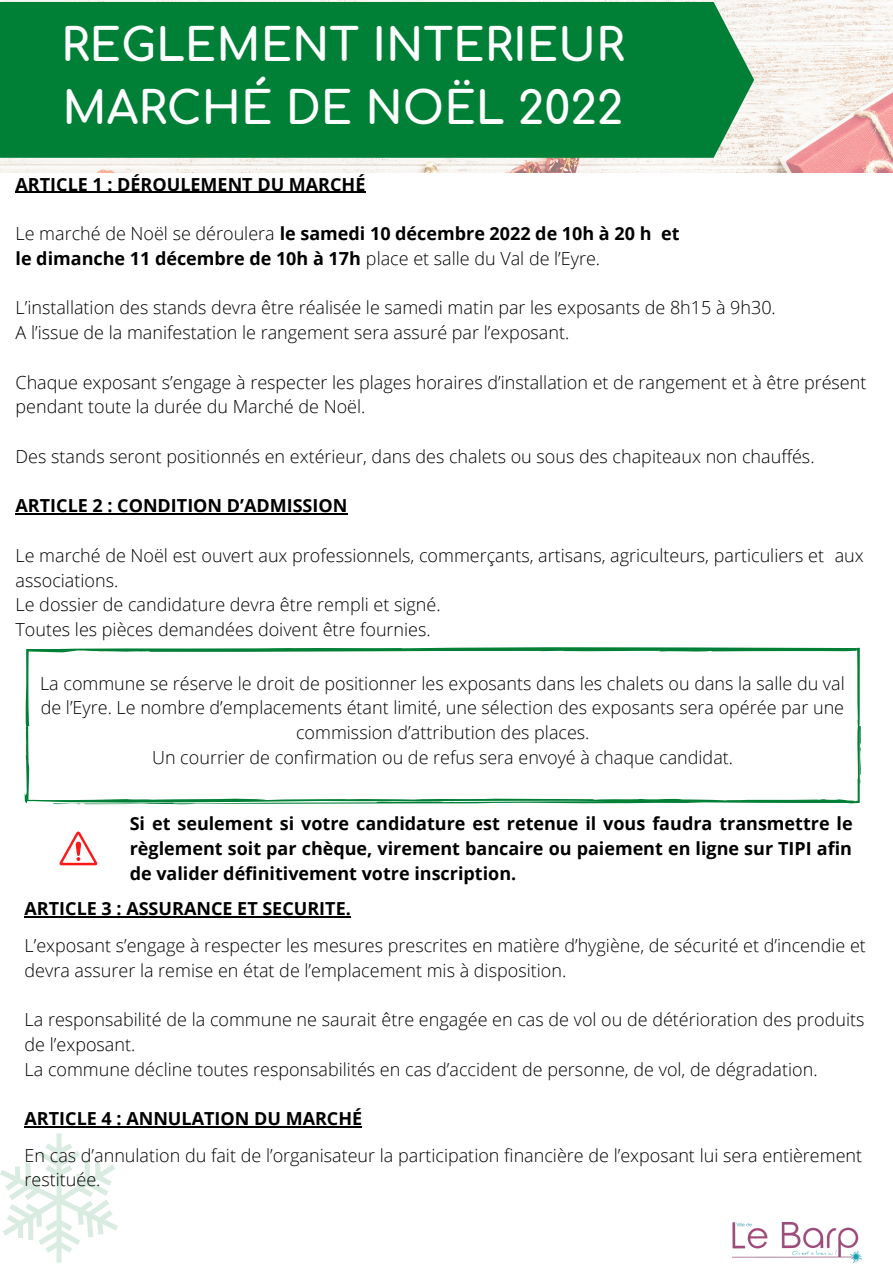
<style>
.page{position:relative;width:893px;height:1264px;background:#fff}
.page>*{position:absolute;margin:0;border:0;box-sizing:border-box;transform-origin:0 0}
.t1{font:700 45px/63px "Comfortaa";color:#fff}
.t2{font:300 18px/24.8px "Open Sans";color:#000}
.t3{font:700 18px/24.8px "Open Sans";color:#000}
.s1{font-weight:300}
</style>
<div class="page">
<img style="left:0;top:0;width:892px;height:173px">
<div style="left:0;top:2px;width:754px;height:156px;background:#008037"></div>
<svg style="left:0;top:1133px;width:118px;height:129px"></svg>
<img style="left:732px;top:1222px;width:129px;height:40px">
<svg style="left:25px;top:647px;width:836px;height:157px"></svg>
<svg style="left:59px;top:831px;width:38px;height:34px"></svg>
<hr style="left:16px;top:192px;width:350px;height:1px;background:#000">
<hr style="left:16px;top:513px;width:331px;height:1px;background:#000">
<hr style="left:25px;top:916px;width:326px;height:2px;background:#000">
<hr style="left:25px;top:1126px;width:337px;height:1px;background:#000">
<h1 class="t1" style="left:61px;top:15px;width:565px">REGLEMENT INTERIEUR<br>MARCHÉ DE NOËL 2022</h1>
<p class="t3" style="left:16px;top:171px;width:351px">ARTICLE 1 : DÉROULEMENT DU MARCHÉ</p>
<p class="t3" style="left:16px;top:221px;width:665px"><span class="s1">Le marché de Noël se déroulera</span> le samedi 10 décembre 2022 de 10h à 20 h et le dimanche 11 décembre de 10h à 17h <span class="s1">place et salle du Val de l’Eyre.</span></p>
<p class="t2" style="left:16px;top:295px;width:761px">L’installation des stands devra être réalisée le samedi matin par les exposants de 8h15 à 9h30.<br>A l’issue de la manifestation le rangement sera assuré par l’exposant.</p>
<p class="t2" style="left:16px;top:369px;width:852px">Chaque exposant s’engage à respecter les plages horaires d’installation et de rangement et à être présent pendant toute la durée du Marché de Noël.</p>
<p class="t2" style="left:16px;top:443px;width:800px">Des stands seront positionnés en extérieur, dans des chalets ou sous des chapiteaux non chauffés.</p>
<p class="t3" style="left:16px;top:493px;width:333px">ARTICLE 2 : CONDITION D’ADMISSION</p>
<p class="t2" style="left:16px;top:542px;width:849px">Le marché de Noël est ouvert aux professionnels, commerçants, artisans, agriculteurs, particuliers et aux associations.<br>Le dossier de candidature devra être rempli et signé.<br>Toutes les pièces demandées doivent être fournies.</p>
<p class="t2" style="left:40px;top:670px;width:806px;text-align:center">La commune se réserve le droit de positionner les exposants dans les chalets ou dans la salle du val de l’Eyre. Le nombre d’emplacements étant limité, une sélection des exposants sera opérée par une commission d’attribution des places.<br>Un courrier de confirmation ou de refus sera envoyé à chaque candidat.</p>
<p class="t3" style="left:130px;top:810px;width:724px;text-align:justify">Si et seulement si votre candidature est retenue il vous faudra transmettre le règlement soit par chèque, virement bancaire ou paiement en ligne sur TIPI afin de valider définitivement votre inscription.</p>
<p class="t3" style="left:25px;top:895px;width:328px">ARTICLE 3 : ASSURANCE ET SECURITE.</p>
<p class="t2" style="left:25px;top:932px;width:842px">L’exposant s’engage à respecter les mesures prescrites en matière d’hygiène, de sécurité et d’incendie et devra assurer la remise en état de l’emplacement mis à disposition.</p>
<p class="t2" style="left:25px;top:1006px;width:841px">La responsabilité de la commune ne saurait être engagée en cas de vol ou de détérioration des produits de l’exposant.<br>La commune décline toutes responsabilités en cas d’accident de personne, de vol, de dégradation.</p>
<p class="t3" style="left:25px;top:1105px;width:339px">ARTICLE 4 : ANNULATION DU MARCHÉ</p>
<p class="t2" style="left:25px;top:1142px;width:839px">En cas d’annulation du fait de l’organisateur la participation financière de l’exposant lui sera entièrement restituée.</p>
</div>
